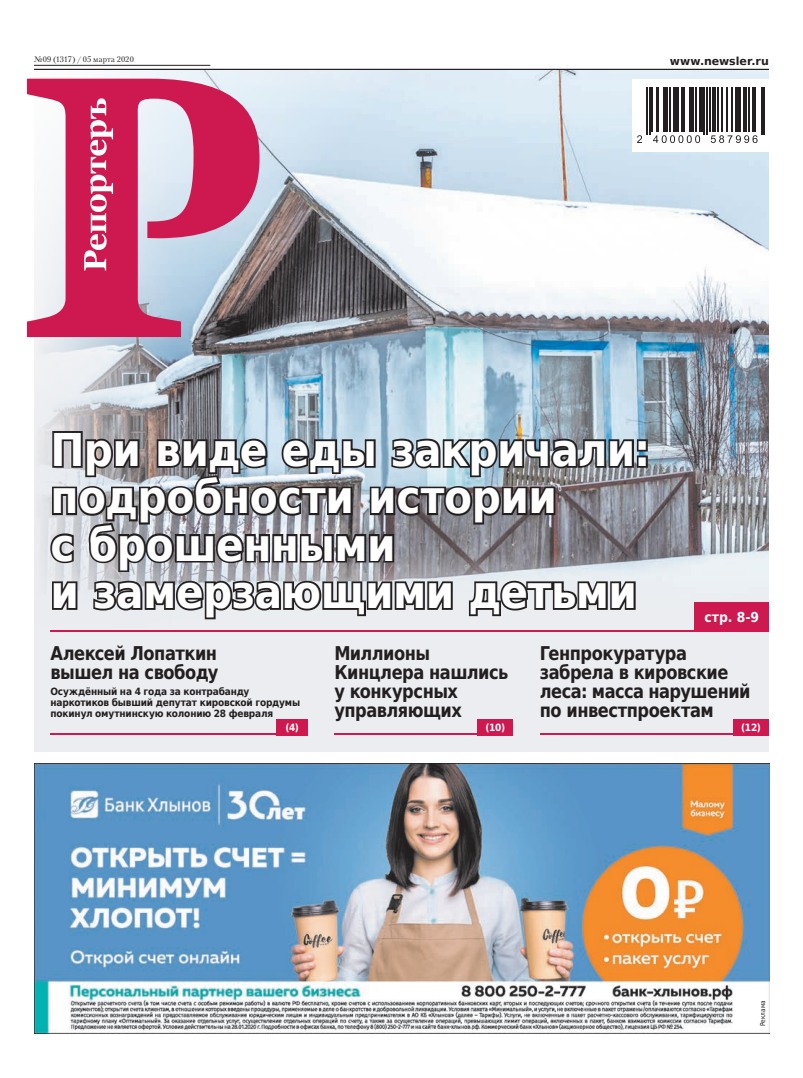
<style>
.page{position:relative;width:803px;height:1078px;background:#fff}
.page>*{position:absolute;margin:0;border:0;box-sizing:border-box;transform-origin:0 0}
.t1{font:700 45.3px/47.3px "DejaVu Sans Condensed";letter-spacing:-.015em;color:#fff}
.t2{font:700 19px/19px "DejaVu Sans Condensed";letter-spacing:-.025em;color:#231f20;scale:.95 1}
.t3{font:700 13.7px "DejaVu Sans Condensed";color:#fff}
.t4{font:700 11px "DejaVu Sans";color:#231f20}
.t5{font:700 10px/11px "DejaVu Sans Condensed";letter-spacing:-.015em;color:#231f20}
.t6{font:700 10px "DejaVu Sans Condensed";color:#fff}
.Каммент2{font:8px "Petersburg C";letter-spacing:.02em;color:#231f20}
.t7{font:6.7px "DejaVu Sans Condensed";letter-spacing:.01em;color:#231f20;scale:.95 1}
</style>
<div class="page">
<div style="left:34px;top:615px;width:734px;height:136px;background:#ecedf0"></div>
<img style="left:445px;top:70px;width:323px;height:482px">
<svg style="left:632px;top:79px;width:136px;height:72px"></svg>
<hr style="left:651px;top:87px;width:1px;height:44px;background:#231f20">
<hr style="left:666px;top:87px;width:1px;height:44px;background:#231f20">
<hr style="left:668px;top:87px;width:1px;height:44px;background:#231f20">
<hr style="left:677px;top:87px;width:1px;height:44px;background:#231f20">
<hr style="left:692px;top:87px;width:1px;height:44px;background:#231f20">
<hr style="left:695px;top:87px;width:1px;height:44px;background:#231f20">
<hr style="left:708px;top:87px;width:1px;height:44px;background:#231f20">
<hr style="left:717px;top:87px;width:1px;height:44px;background:#231f20">
<hr style="left:721px;top:87px;width:1px;height:44px;background:#231f20">
<hr style="left:725px;top:87px;width:1px;height:44px;background:#231f20">
<hr style="left:730px;top:87px;width:1px;height:44px;background:#231f20">
<hr style="left:739px;top:87px;width:1px;height:44px;background:#231f20">
<hr style="left:748px;top:87px;width:1px;height:44px;background:#231f20">
<hr style="left:743px;top:87px;width:4px;height:44px;background:#231f20">
<svg style="left:734px;top:87px;width:4px;height:44px"></svg>
<hr style="left:712px;top:87px;width:4px;height:44px;background:#231f20">
<svg style="left:698px;top:87px;width:4px;height:44px"></svg>
<hr style="left:681px;top:87px;width:4px;height:44px;background:#231f20">
<hr style="left:688px;top:87px;width:3px;height:44px;background:#231f20">
<hr style="left:662px;top:87px;width:2px;height:44px;background:#231f20">
<hr style="left:656px;top:87px;width:2px;height:44px;background:#231f20">
<svg style="left:672px;top:87px;width:4px;height:44px"></svg>
<hr style="left:751px;top:87px;width:2px;height:44px;background:#231f20">
<hr style="left:754px;top:87px;width:1px;height:44px;background:#231f20">
<hr style="left:646px;top:87px;width:1px;height:48px;background:#231f20">
<hr style="left:649px;top:87px;width:1px;height:48px;background:#231f20">
<hr style="left:703px;top:87px;width:1px;height:48px;background:#231f20">
<hr style="left:706px;top:87px;width:1px;height:48px;background:#231f20">
<hr style="left:760px;top:87px;width:1px;height:48px;background:#231f20">
<hr style="left:763px;top:87px;width:1px;height:48px;background:#231f20">
<svg style="left:636px;top:135px;width:5px;height:8px"></svg>
<svg style="left:652px;top:135px;width:47px;height:8px"></svg>
<svg style="left:710px;top:135px;width:47px;height:8px"></svg>
<div style="left:34px;top:552px;width:734px;height:78px;background:#ecedf0"></div>
<svg style="left:26px;top:64px;width:419px;height:500px;background:#b4bfc8"></svg>
<img style="left:34px;top:763px;width:735px;height:270px">
<div style="left:694px;top:602px;width:74px;height:29px;background:#cd194f"></div>
<hr style="left:539px;top:733px;width:196px;height:2px;background:#cd194f">
<div style="left:733px;top:719px;width:35px;height:16px;background:#cd194f"></div>
<svg style="left:27px;top:79px;width:232px;height:258px;background:#cd7b99"></svg>
<svg style="left:84px;top:98px;width:29px;height:172px"></svg>
<hr style="left:50px;top:629px;width:693px;height:2px;background:#cd194f">
<svg style="left:48px;top:429px;width:601px;height:323px"></svg>
<hr style="left:34px;top:65px;width:176px;height:1px;background:#231f20">
<hr style="left:34px;top:69px;width:734px;height:1px;background:#231f20">
<p class="Каммент2" style="left:34px;top:55px;width:101px">№09 (1317) / 05 марта 2020</p>
<p class="t4" style="left:669px;top:52px;width:101px">www.newsler.ru</p>
<p class="t1" style="left:50px;top:425px;width:601px">При виде еды закричали: подробности истории<br>с брошенными<br>и замерзающими детьми</p>
<p class="t3" style="left:704px;top:605px;width:56px">стр. 8-9</p>
<p class="t2" style="left:539px;top:643px;width:223px">Генпрокуратура забрела в кировские леса: масса нарушений по инвестпроектам</p>
<p class="t6" style="left:741px;top:719px;width:21px">(12)</p>
<p class="t2" style="left:50px;top:643px;width:178px">Алексей Лопаткин вышел на свободу</p>
<p class="t2" style="left:334px;top:643px;width:185px">Миллионы<br>Кинцлера нашлись у конкурсных управляющих</p>
<p class="t5" style="left:50px;top:685px;width:251px">Осуждённый на 4 года за контрабанду наркотиков бывший депутат кировской гордумы покинул омутнинскую колонию 28 февраля</p>
<p class="t6" style="left:285px;top:719px;width:15px">(4)</p>
<p class="t6" style="left:485px;top:719px;width:21px">(10)</p>
<p class="t7" style="left:757px;top:1026px;width:29px;rotate:-90deg">Реклама</p>
</div>
